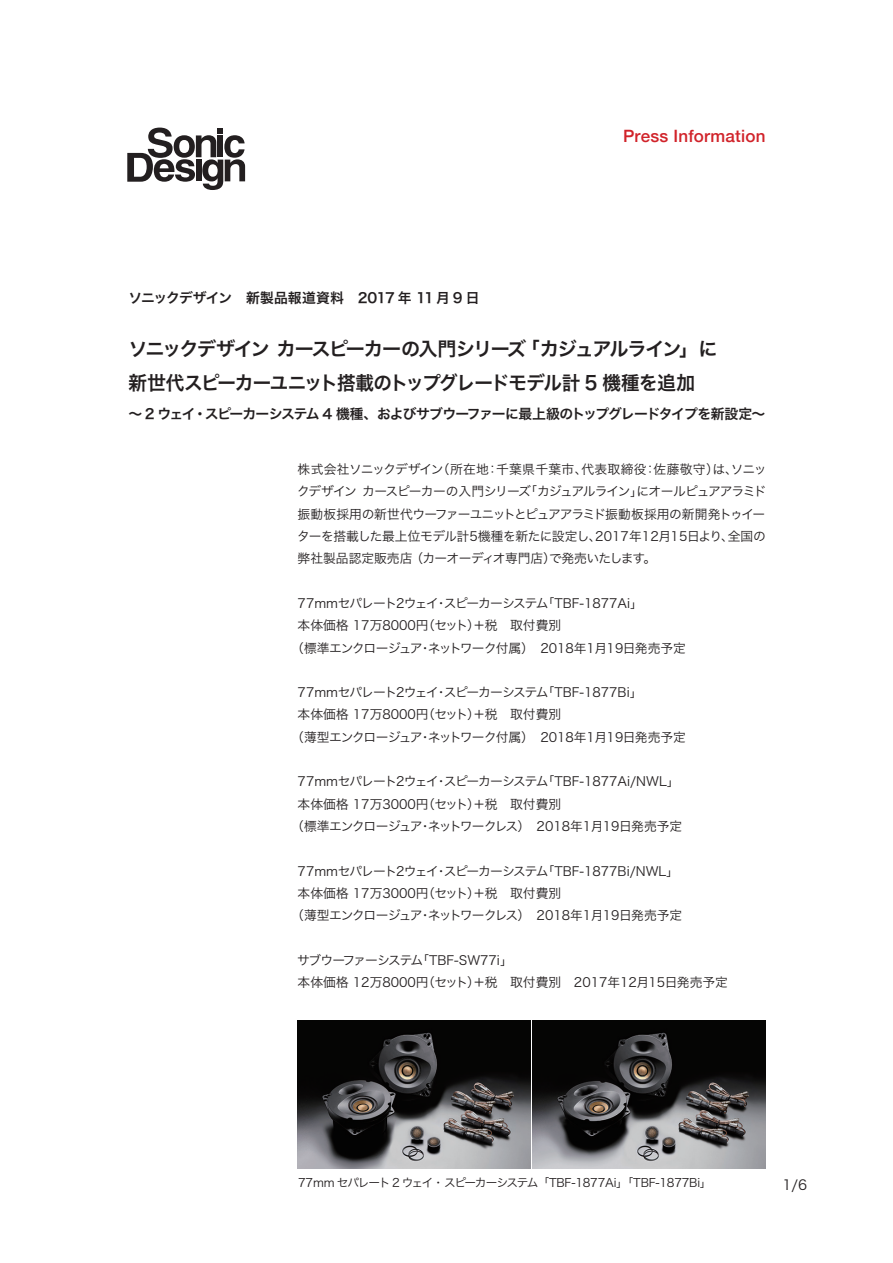
<style>
.page{position:relative;width:893px;height:1263px;background:#fff}
.page>*{position:absolute;margin:0;border:0;box-sizing:border-box;transform-origin:0 0}
.t1{font:19.2px "Hira Kaku Pro W6";letter-spacing:-.07em;color:#231f20}
.t2{font:19.2px "Hira Kaku Pro W6";letter-spacing:-.05em;color:#231f20}
.t3{font:500 16.95px "Helvetica Neue";letter-spacing:.015em;color:#d1232a}
.t4{font:13.8px "Hira Kaku Pro W6";letter-spacing:-.065em;color:#231f20}
.t5{font:13.8px "Hira Kaku Pro W3";color:#231f20}
.t6{font:12.75px/22.4px "Hira Kaku Pro W3";letter-spacing:-.03em;color:#231f20}
.t7{font:12.75px "Hira Kaku Pro W3";color:#231f20}
.t8{font:12.75px "Hira Kaku Pro W3";letter-spacing:-.08em;color:#231f20}
.t9{font:12.75px/22.4px "Hira Kaku Pro W3";letter-spacing:-.07em;color:#231f20}
.t10{font:12.75px "Hira Kaku Pro W3";letter-spacing:-.055em;color:#231f20}
.t11{font:12.75px "Hira Kaku Pro W3";letter-spacing:-.075em;color:#231f20}
.t12{font:12.75px "Hira Kaku Pro W3";letter-spacing:-.095em;color:#231f20}
.t13{font:12.75px "Hira Kaku Pro W3";letter-spacing:-.11em;color:#231f20}
.t14{font:11.7px "Hira Kaku Pro W3";letter-spacing:-.02em;color:#231f20}
</style>
<div class="page">
<svg style="left:127px;top:128px;width:118px;height:62px"></svg>
<img style="left:298px;top:1021px;width:232px;height:147px">
<img style="left:533px;top:1021px;width:232px;height:147px">
<p class="t4" style="left:129px;top:285px;width:352px">ソニックデザイン　新製品報道資料　2017 年 11 月 9 日</p>
<h2 class="t3" style="left:623px;top:122px;width:144px">Press Information</h2>
<p class="t1" style="left:129px;top:332px;width:399px">ソニックデザインカースピーカーの入門シリーズ</p>
<p class="t2" style="left:129px;top:365px;width:568px">新世代スピーカーユニット搭載のトップグレードモデル計 5 機種を追加</p>
<p class="t4" style="left:205px;top:401px;width:562px">スピーカーシステム 4 機種、およびサブウーファーに最上級のトップグレードタイプを新設定〜</p>
<p class="t1" style="left:521px;top:332px;width:198px">「カジュアルライン」に</p>
<p class="t4" style="left:129px;top:401px;width:69px">〜 2 ウェイ</p>
<p class="t4" style="left:193px;top:401px;width:15px">・</p>
<p class="t9" style="left:298px;top:457px;width:147px">株式会社ソニックデザイン</p>
<p class="t6" style="left:654px;top:457px;width:86px">佐藤敬守は）、</p>
<p class="t6" style="left:581px;top:457px;width:67px">代表取締役</p>
<p class="t6" style="left:437px;top:457px;width:54px">（所在地</p>
<p class="t6" style="left:496px;top:457px;width:93px">千葉県千葉市、</p>
<p class="t6" style="left:731px;top:457px;width:37px">ソニッ</p>
<p class="t6" style="left:486px;top:457px;width:14px">：</p>
<p class="t6" style="left:644px;top:457px;width:14px">：</p>
<p class="t6" style="left:297px;top:479px;width:470px">クデザインカースピーカーの入門シリーズ<br>振動板採用の新世代ウーファーユニットとピュアアラミド振動板採用の新開発トゥイーターを搭載した最上位モデル計5機種を新たに設定し 2017年12月15日より全国の</p>
<p class="t6" style="left:721px;top:524px;width:14px">、</p>
<p class="t13" style="left:525px;top:480px;width:120px">「カジュアルライン」</p>
<p class="t11" style="left:636px;top:480px;width:131px">にオールピュアアラミド</p>
<p class="t9" style="left:549px;top:524px;width:109px;text-indent:40px">、<br>で発売いたします。</p>
<p class="t10" style="left:410px;top:547px;width:147px">（カーオーディオ専門店）</p>
<p class="t7" style="left:298px;top:547px;width:116px">弊社製品認定販売店</p>
<p class="t8" style="left:298px;top:592px;width:252px">77mmセパレート2ウェイスピーカーシステム</p>
<p class="t7" style="left:542px;top:592px;width:103px">「TBF-1877Ai「</p>
<p class="t6" style="left:435px;top:591px;width:14px">・</p>
<p class="t7" style="left:298px;top:614px;width:265px">本体価格 17万8000 （円セット＋）税　取付費別</p>
<p class="t6" style="left:291px;top:636px;width:396px">（標準エンクロージュアネットワーク付属）　2018年1月19日発売予定</p>
<p class="t6" style="left:419px;top:636px;width:14px">・</p>
<p class="t8" style="left:298px;top:681px;width:252px">77mmセパレート2ウェイスピーカーシステム</p>
<p class="t7" style="left:542px;top:681px;width:102px">「TBF-1877Bi「</p>
<p class="t6" style="left:435px;top:680px;width:14px">・</p>
<p class="t7" style="left:298px;top:703px;width:265px">本体価格 17万8000 （円セット＋）税　取付費別</p>
<p class="t6" style="left:291px;top:725px;width:396px">（薄型エンクロージュアネットワーク付属）　2018年1月19日発売予定</p>
<p class="t6" style="left:419px;top:725px;width:14px">・</p>
<p class="t8" style="left:298px;top:770px;width:252px">77mmセパレート2ウェイスピーカーシステム</p>
<p class="t7" style="left:542px;top:770px;width:139px">「TBF-1877Ai/NWL「</p>
<p class="t6" style="left:435px;top:770px;width:14px">・</p>
<p class="t7" style="left:298px;top:793px;width:265px">本体価格 17万3000 （円セット＋）税　取付費別</p>
<p class="t6" style="left:291px;top:814px;width:392px">（標準エンクロージュアネットワークレス）　2018年1月19日発売予定</p>
<p class="t6" style="left:419px;top:814px;width:14px">・</p>
<p class="t8" style="left:298px;top:860px;width:252px">77mmセパレート2ウェイスピーカーシステム</p>
<p class="t7" style="left:542px;top:860px;width:139px">「TBF-1877Bi/NWL「</p>
<p class="t6" style="left:435px;top:859px;width:14px">・</p>
<p class="t7" style="left:298px;top:882px;width:265px">本体価格 17万3000 （円セット＋）税　取付費別</p>
<p class="t6" style="left:291px;top:903px;width:392px">（薄型エンクロージュアネットワークレス）　2018年1月19日発売予定</p>
<p class="t6" style="left:419px;top:903px;width:14px">・</p>
<p class="t6" style="left:416px;top:948px;width:98px">「TBF-SW77 「i</p>
<p class="t12" style="left:297px;top:949px;width:128px">サブウーファーシステム</p>
<p class="t7" style="left:298px;top:971px;width:432px">本体価格 12万8000 （円セット＋）税　取付費別　2017年12月15日発売予定</p>
<p class="t14" style="left:298px;top:1172px;width:415px">77mm セパレート 2 ウェイ・スピーカーシステム「TBF-1877Ai」「TBF-1877Bi「</p>
<p class="t5" style="left:782px;top:1172px;width:26px">1/6</p>
</div>
